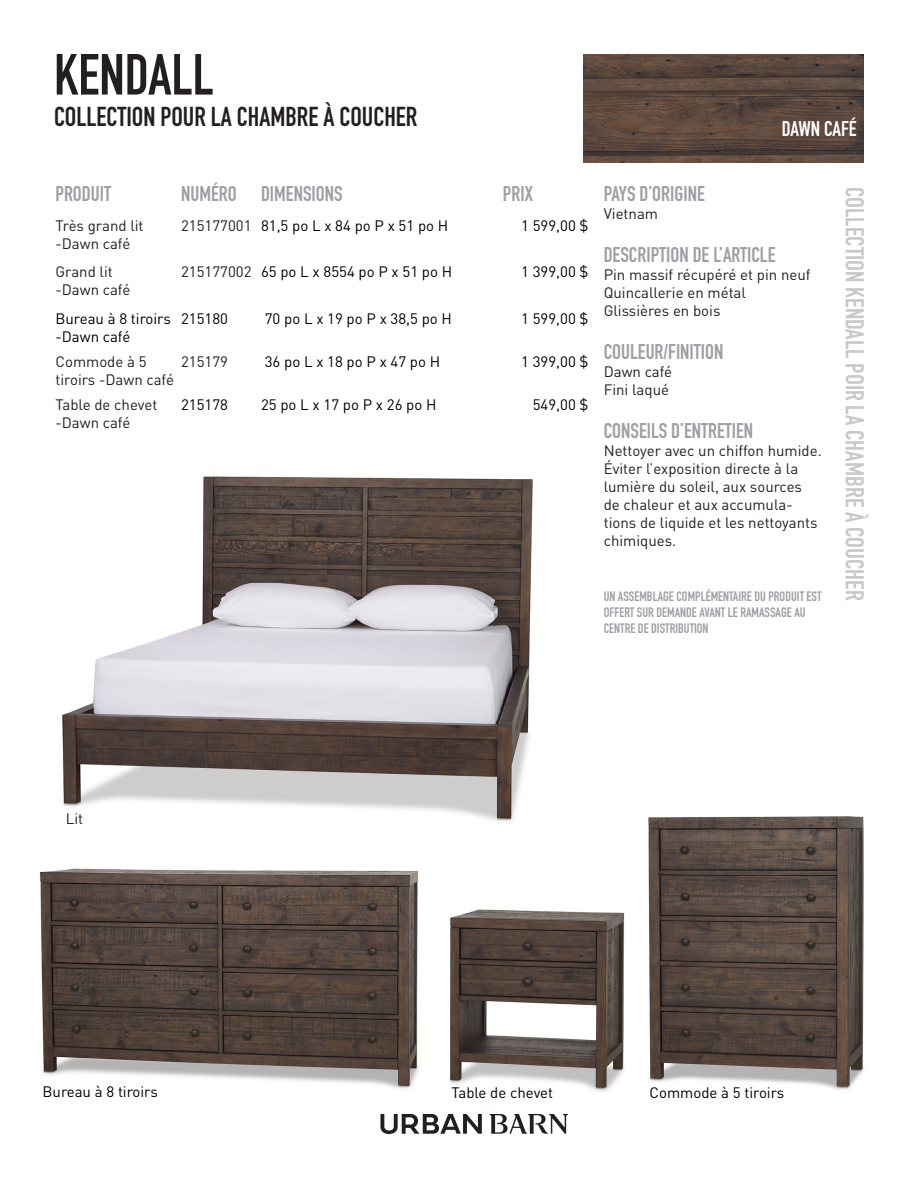
<style>
.page{position:relative;width:918px;height:1188px;background:#fff}
.page>*{position:absolute;margin:0;border:0;box-sizing:border-box;transform-origin:0 0}
.t1{font:57px "DIN Engschrift Std";color:#231f20}
.t2{font:27px "DIN Engschrift Std";color:#231f20}
.t3{font:25.5px "DIN Engschrift Std";color:#c7c8ca}
.t4{font:21px "DIN Engschrift Std";color:#9d9fa2}
.t5{font:21px "DIN Engschrift Std";color:#fff}
.t6{font:15px/18px "DINOT";color:#231f20}
.t7{font:15px/18px "DINOT";color:#000}
.t8{font:13.5px/16.2px "DIN Engschrift Std";color:#9d9fa2}
</style>
<div class="page">
<img style="left:584px;top:54px;width:280px;height:109px">
<img style="left:62px;top:476px;width:471px;height:346px">
<img style="left:40px;top:868px;width:379px;height:221px">
<img style="left:648px;top:816px;width:216px;height:274px">
<img style="left:449px;top:910px;width:176px;height:182px">
<svg style="left:380px;top:1114px;width:102px;height:20px"></svg>
<svg style="left:489px;top:1114px;width:79px;height:20px"></svg>
<p class="t1" style="left:54px;top:41px;width:161px">KENDALL</p>
<p class="t2" style="left:54px;top:101px;width:365px">COLLECTION POUR LA CHAMBRE À COUCHER</p>
<p class="t5" style="left:782px;top:117px;width:76px">DAWN CAFÉ</p>
<p class="t4" style="left:56px;top:181px;width:57px">PRODUIT</p>
<p class="t4" style="left:181px;top:181px;width:57px">NUMÉRO</p>
<p class="t4" style="left:261px;top:181px;width:83px">DIMENSIONS</p>
<p class="t4" style="left:503px;top:181px;width:31px">PRIX</p>
<p class="t6" style="left:56px;top:216px;width:90px">Très grand lit -Dawn café</p>
<p class="t6" style="left:181px;top:216px;width:72px">215177001</p>
<p class="t7" style="left:261px;top:216px;width:189px">81,5 po L x 84 po P x 51 po H</p>
<p class="t7" style="left:521px;top:216px;width:69px">1 599,00 $</p>
<p class="t6" style="left:56px;top:262px;width:59px">Grand lit</p>
<p class="t6" style="left:56px;top:280px;width:76px">-Dawn café</p>
<p class="t6" style="left:181px;top:262px;width:72px">215177002</p>
<p class="t7" style="left:261px;top:262px;width:193px">65 po L x 8554 po P x 51 po H</p>
<p class="t7" style="left:521px;top:262px;width:69px">1 399,00 $</p>
<p class="t7" style="left:56px;top:309px;width:117px">Bureau à 8 tiroirs -Dawn café</p>
<p class="t7" style="left:181px;top:309px;width:48px">215180</p>
<p class="t7" style="left:265px;top:309px;width:189px">70 po L x 19 po P x 38,5 po H</p>
<p class="t7" style="left:521px;top:309px;width:69px">1 599,00 $</p>
<p class="t6" style="left:56px;top:352px;width:120px">Commode à 5 tiroirs -Dawn café</p>
<p class="t6" style="left:181px;top:352px;width:48px">215179</p>
<p class="t7" style="left:265px;top:352px;width:177px">36 po L x 18 po P x 47 po H</p>
<p class="t7" style="left:521px;top:352px;width:69px">1 399,00 $</p>
<p class="t6" style="left:56px;top:395px;width:103px">Table de chevet -Dawn café</p>
<p class="t7" style="left:181px;top:395px;width:48px">215178</p>
<p class="t7" style="left:261px;top:395px;width:177px">25 po L x 17 po P x 26 po H</p>
<p class="t7" style="left:533px;top:395px;width:57px">549,00 $</p>
<p class="t4" style="left:604px;top:181px;width:103px">PAYS D’ORIGINE</p>
<p class="t6" style="left:604px;top:204px;width:56px">Vietnam</p>
<p class="t4" style="left:604px;top:242px;width:173px">DESCRIPTION DE L’ARTICLE</p>
<p class="t6" style="left:604px;top:265px;width:208px">Pin massif récupéré et pin neuf</p>
<p class="t6" style="left:604px;top:283px;width:144px">Quincallerie en métal</p>
<p class="t6" style="left:604px;top:301px;width:118px">Glissières en bois</p>
<p class="t4" style="left:604px;top:339px;width:121px">COULEUR/FINITION</p>
<p class="t6" style="left:604px;top:362px;width:70px">Dawn café</p>
<p class="t6" style="left:604px;top:380px;width:67px">Fini laqué</p>
<p class="t4" style="left:604px;top:419px;width:151px">CONSEILS D’ENTRETIEN</p>
<p class="t6" style="left:604px;top:441px;width:220px">Nettoyer avec un chiffon humide.<br>Éviter l’exposition directe à la lumière du soleil, aux sources de chaleur et aux accumula&shy;tions de liquide et les nettoyants chimiques.</p>
<p class="t8" style="left:604px;top:588px;width:219px">UN ASSEMBLAGE COMPLÉMENTAIRE DU PRODUIT EST<br>OFFERT SUR DEMANDE AVANT LE RAMASSAGE AU<br>CENTRE DE DISTRIBUTION</p>
<p class="t3" style="left:870px;top:187px;width:415px;rotate:90deg">COLLECTION KENDALL POIR LA CHAMBRE À COUCHER</p>
<p class="t6" style="left:66px;top:809px;width:19px">Lit</p>
<p class="t7" style="left:43px;top:1082px;width:117px">Bureau à 8 tiroirs</p>
<p class="t7" style="left:451px;top:1083px;width:103px">Table de chevet</p>
<p class="t7" style="left:650px;top:1083px;width:136px">Commode à 5 tiroirs</p>
</div>
